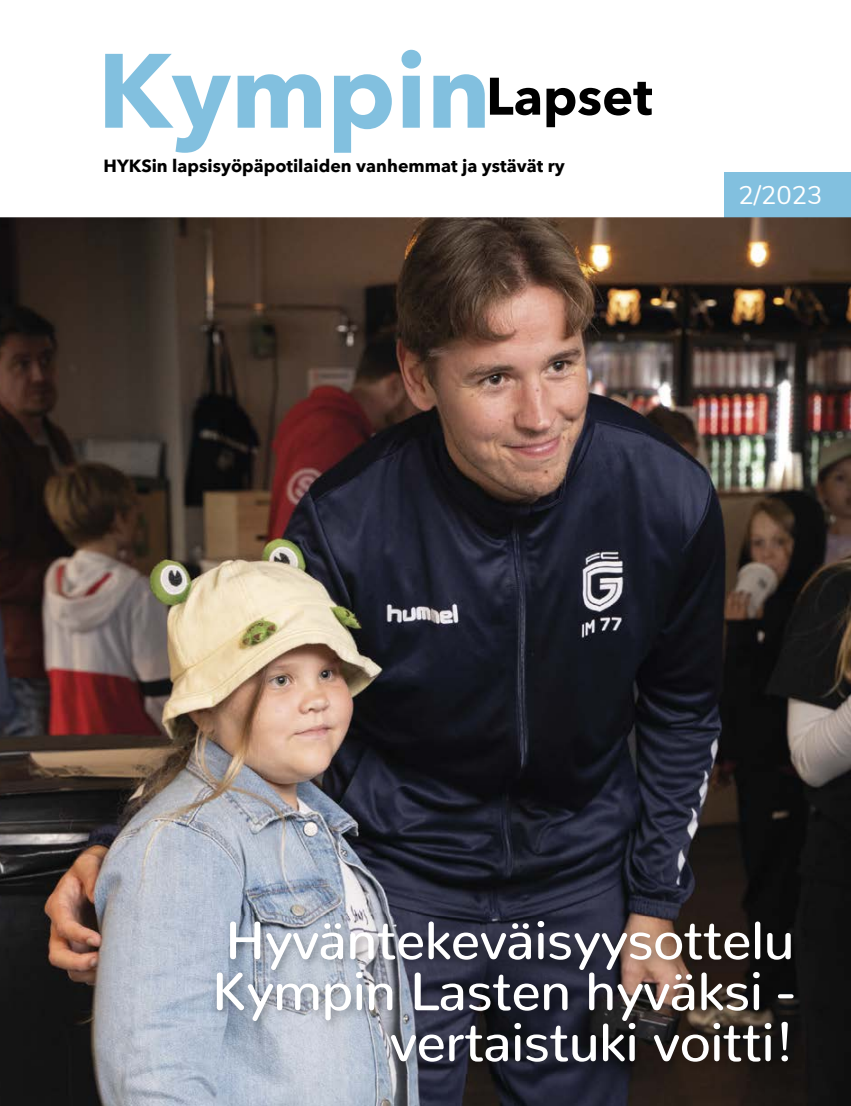
<style>
.page{position:relative;width:851px;height:1106px;background:#fff}
.page>*{position:absolute;margin:0;border:0;box-sizing:border-box;transform-origin:0 0}
.t1{font:700 104.25px "Avenir Next LT Pro";color:#82c0df}
.t2{font:500 54px/51px "Nunito";letter-spacing:-.01em;color:#fff;text-align:right}
.t3{font:25.5px "Nunito";color:#fff}
.t4{font:700 17.55px "Avenir Next LT Pro";color:#000}
.s1{font-size:52.2px;color:#000}
</style>
<div class="page">
<div style="left:724px;top:172px;width:126px;height:47px;background:#82c0df"></div>
<img style="left:0;top:217px;width:850px;height:889px">
<img style="left:211px;top:916px;width:593px;height:157px">
<h1 class="t1" style="left:97px;top:27px;width:556px">Kympin<span class="s1">Lapset</span></h1>
<p class="t4" style="left:104px;top:155px;width:462px">HYKSin lapsisyöpäpotilaiden vanhemmat ja ystävät ry</p>
<p class="t3" style="left:738px;top:176px;width:85px">2/2023</p>
<p class="t2" style="left:212px;top:908px;width:584px">Hyväntekeväisyysottelu<br>Kympin Lasten hyväksi - vertaistuki voitti!</p>
</div>
